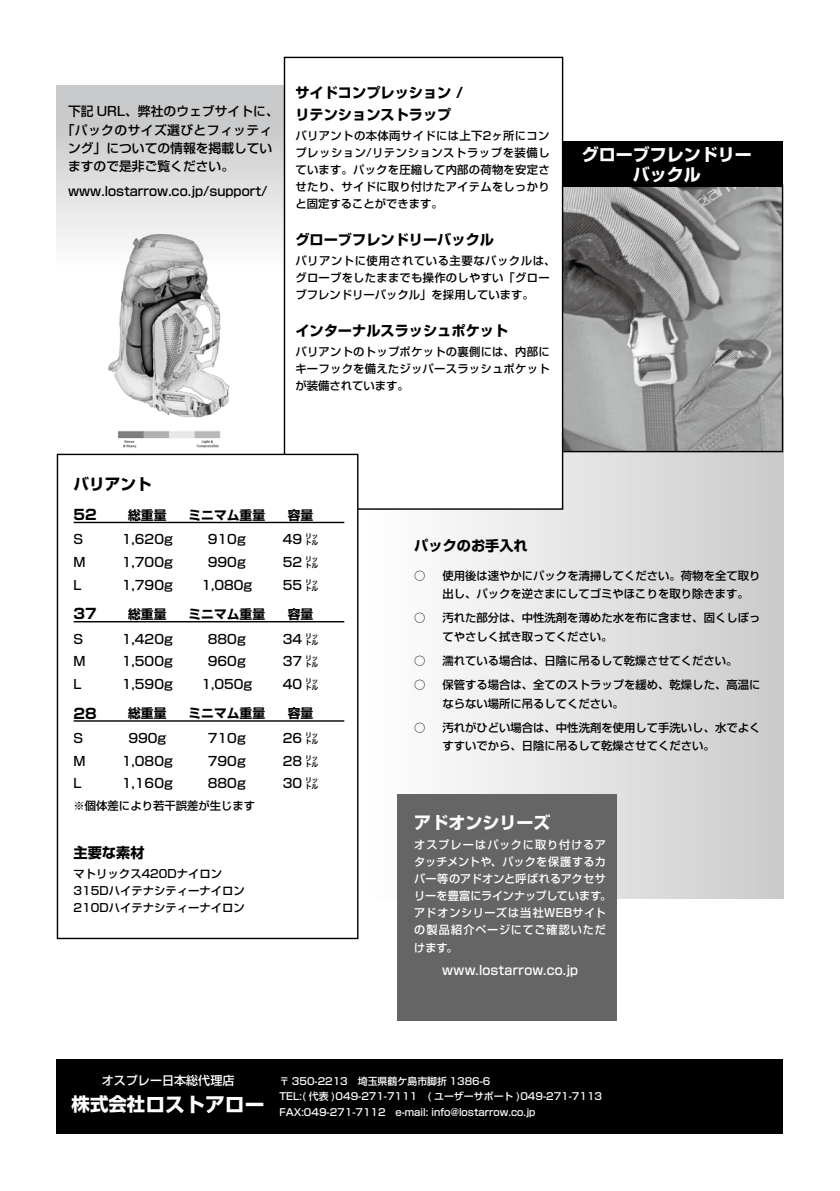
<style>
.page{position:relative;width:840px;height:1191px;background:#fff}
.page>*{position:absolute;margin:0;border:0;box-sizing:border-box;transform-origin:0 0}
.t1{font:700 19.8px "Shin Go Pro";color:#fff}
.t2{font:700 17px/19.8px "Shin Go Pro";color:#fff;text-align:center}
.t3{font:700 15.6px "Shin Go Pro";color:#000}
.t4{font:700 14.2px/22.6px "Shin Go Pro";color:#000}
.t5{font:500 12.8px "Shin Go Pro";color:#000}
.t6{font:700 12.8px "Shin Go Pro";color:#000}
.t7{font:500 12.8px "Shin Go Pro";letter-spacing:.02em;color:#fff}
.t8{font:500 12.8px "Shin Go Pro";letter-spacing:.035em;color:#000}
.t9{font:500 12px "Shin Go Pro";color:#fff}
.t10{font:500 11.4px/17px "Shin Go Pro";color:#000}
.t11{font:500 11.4px/17.2px "Shin Go Pro";letter-spacing:.035em;color:#fff}
.t12{font:500 11.4px/17px "Shin Go Pro";letter-spacing:.02em;color:#000}
.t13{font:700 11.4px "Shin Go Pro";color:#000}
.t14{font:500 10px/15.6px "Shin Go Pro";color:#fff}
.s1{font-size:18.4px}
</style>
<div class="page">
<div style="left:357px;top:397px;width:425px;height:502px;background:linear-gradient(to right,#fff,#c9caca)"></div>
<div style="left:57px;top:85px;width:226px;height:260px;background:linear-gradient(to bottom,#c4c5c6,#fff)"></div>
<img style="left:563px;top:187px;width:217px;height:263px">
<div style="left:550px;top:142px;width:232px;height:45px;background:#000"></div>
<div style="left:57px;top:1059px;width:725px;height:75px;background:#000"></div>
<div style="left:284px;top:57px;width:278px;height:452px;background:#fff"></div>
<div style="left:283px;top:57px;width:280px;height:453px;border:1px solid #000"></div>
<img style="left:98px;top:217px;width:142px;height:237px">
<div style="left:57px;top:454px;width:300px;height:484px;background:#fff"></div>
<div style="left:57px;top:454px;width:301px;height:485px;border:1px solid #000"></div>
<hr style="left:74px;top:522px;width:270px;height:1px;background:#000">
<hr style="left:74px;top:621px;width:270px;height:1px;background:#000">
<hr style="left:74px;top:720px;width:270px;height:1px;background:#000">
<div style="left:397px;top:794px;width:220px;height:226px;background:#666565"></div>
<p class="t5" style="left:68px;top:101px;width:212px">下記 URL、弊社のウェブサイトに、</p>
<p class="t8" style="left:62px;top:119px;width:212px">「パックのサイズ選びとフィッティ</p>
<p class="t5" style="left:68px;top:138px;width:206px">ング」についての情報を掲載してい</p>
<p class="t5" style="left:68px;top:156px;width:167px">ますので是非ご覧ください。</p>
<p class="t5" style="left:68px;top:180px;width:201px">www.lostarrow.co j p. /support/</p>
<p class="t4" style="left:295px;top:79px;width:169px">サイドコンプレッション /リテンションストラップ</p>
<p class="t10" style="left:295px;top:126px;width:256px;text-align:justify">バリアントの本体両サイドには上下2ヶ所にコンプレッション/リテンションストラップを装備しています。パックを圧縮して内部の荷物を安定させたり、サイドに取り付けたアイテムをしっかりと固定することができます。</p>
<p class="t4" style="left:295px;top:227px;width:200px">グローブフレンドリーバックル</p>
<p class="t12" style="left:295px;top:251px;width:261px">バリアントに使用されている主要なバックルは、グローブをしたままでも操作のしやすい「グローブフレンドリーバックル」を採用しています。</p>
<p class="t4" style="left:295px;top:317px;width:214px">インターナルスラッシュポケット</p>
<p class="t10" style="left:295px;top:342px;width:255px;text-align:justify">バリアントのトップポケットの裏側には、内部にキーフックを備えたジッパースラッシュポケットが装備されています。</p>
<h2 class="t2" style="left:581px;top:143px;width:172px">グローブフレンドリーバックル</h2>
<h3 class="t3" style="left:74px;top:472px;width:79px">バリアント</h3>
<p class="t4" style="left:74px;top:502px;width:25px">52</p>
<p class="t6" style="left:128px;top:504px;width:40px">総重量</p>
<p class="t6" style="left:188px;top:504px;width:78px">ミニマム重量</p>
<p class="t6" style="left:288px;top:504px;width:27px">容量</p>
<p class="t5" style="left:74px;top:529px;width:11px">S</p>
<p class="t5" style="left:122px;top:529px;width:52px">1,620g</p>
<p class="t5" style="left:208px;top:529px;width:39px">910g</p>
<p class="t5" style="left:283px;top:529px;width:37px">49 ㍑</p>
<p class="t5" style="left:74px;top:551px;width:14px">M</p>
<p class="t5" style="left:122px;top:551px;width:52px">1,700g</p>
<p class="t5" style="left:208px;top:551px;width:39px">990g</p>
<p class="t5" style="left:283px;top:551px;width:37px">52 ㍑</p>
<p class="t5" style="left:74px;top:574px;width:10px">L</p>
<p class="t5" style="left:122px;top:574px;width:52px">1,790g</p>
<p class="t5" style="left:201px;top:574px;width:52px">1,080g</p>
<p class="t5" style="left:283px;top:574px;width:37px">55 ㍑</p>
<p class="t4" style="left:74px;top:601px;width:25px">37</p>
<p class="t6" style="left:128px;top:604px;width:40px">総重量</p>
<p class="t6" style="left:188px;top:604px;width:78px">ミニマム重量</p>
<p class="t6" style="left:288px;top:604px;width:27px">容量</p>
<p class="t4" style="left:414px;top:533px;width:115px">パックのお手入れ</p>
<p class="t10" style="left:442px;top:566px;width:319px">使用後は速やかにパックを清掃してください。荷物を全て取り</p>
<p class="t13" style="left:414px;top:566px;width:13px">○</p>
<p class="t13" style="left:414px;top:609px;width:13px">○</p>
<p class="t10" style="left:442px;top:580px;width:319px;line-height:24px">出し、パックを逆さまにしてゴミやほこりを取り除きます。汚れた部分は、中性洗剤を薄めた水を布に含ませ、固くしぼっ</p>
<p class="t5" style="left:74px;top:628px;width:11px">S</p>
<p class="t5" style="left:74px;top:651px;width:14px">M</p>
<p class="t5" style="left:122px;top:628px;width:52px">1,420g</p>
<p class="t5" style="left:122px;top:651px;width:52px">1,500g</p>
<p class="t5" style="left:208px;top:628px;width:39px">880g</p>
<p class="t5" style="left:208px;top:651px;width:39px">960g</p>
<p class="t5" style="left:283px;top:628px;width:37px">34 ㍑</p>
<p class="t5" style="left:283px;top:651px;width:37px">37 ㍑</p>
<p class="t13" style="left:414px;top:651px;width:13px">○</p>
<p class="t10" style="left:442px;top:623px;width:296px;line-height:24px">てやさしく拭き取ってください。<br>濡れている場合は、日陰に吊るして乾燥させてください。</p>
<p class="t5" style="left:74px;top:673px;width:10px">L</p>
<p class="t5" style="left:122px;top:673px;width:52px">1,590g</p>
<p class="t5" style="left:201px;top:673px;width:52px">1,050g</p>
<p class="t5" style="left:283px;top:673px;width:37px">40 ㍑</p>
<p class="t13" style="left:414px;top:676px;width:13px">○</p>
<p class="t10" style="left:442px;top:675px;width:319px">保管する場合は、全てのストラップを緩め、乾燥した、高温に</p>
<p class="t4" style="left:74px;top:700px;width:25px">28</p>
<p class="t5" style="left:74px;top:727px;width:11px">S</p>
<p class="t6" style="left:128px;top:703px;width:40px">総重量</p>
<p class="t5" style="left:128px;top:727px;width:39px">990g</p>
<p class="t6" style="left:188px;top:703px;width:78px">ミニマム重量</p>
<p class="t5" style="left:208px;top:727px;width:39px">710g</p>
<p class="t6" style="left:288px;top:703px;width:27px">容量</p>
<p class="t5" style="left:283px;top:727px;width:37px">26 ㍑</p>
<p class="t13" style="left:414px;top:718px;width:13px">○</p>
<p class="t10" style="left:442px;top:690px;width:319px;line-height:24px">ならない場所に吊るしてください。<br>汚れがひどい場合は、中性洗剤を使用して手洗いし、水でよく</p>
<p class="t10" style="left:442px;top:736px;width:274px">すすいでから、日陰に吊るして乾燥させてください。</p>
<p class="t5" style="left:74px;top:750px;width:14px">M</p>
<p class="t5" style="left:122px;top:750px;width:52px">1,080g</p>
<p class="t5" style="left:208px;top:750px;width:39px">790g</p>
<p class="t5" style="left:283px;top:750px;width:37px">28 ㍑</p>
<p class="t5" style="left:122px;top:773px;width:52px">1,160g</p>
<p class="t5" style="left:208px;top:773px;width:39px">880g</p>
<p class="t5" style="left:74px;top:773px;width:10px">L</p>
<p class="t10" style="left:74px;top:795px;width:183px">※個体差により若干誤差が生じます</p>
<p class="t4" style="left:74px;top:839px;width:72px">主要な素材</p>
<p class="t10" style="left:74px;top:863px;width:173px">マトリックス420Dナイロン<br>315Dハイテナシティーナイロン<br>210Dハイテナシティーナイロン</p>
<p class="t5" style="left:283px;top:773px;width:37px">30 ㍑</p>
<h2 class="t2" style="left:414px;top:810px;width:138px">アドオンシリーズ</h2>
<p class="t11" style="left:414px;top:835px;width:198px">オスプレーはパックに取り付けるアタッチメントや、パックを保護するカバー等のアドオンと呼ばれるアクセサリーを豊富にラインナップしています。アドオンシリーズは当社WEBサイトの製品紹介ページにてご確認いただけます。</p>
<p class="t7" style="left:442px;top:959px;width:137px">www.lostarrow.co j p.</p>
<p class="t9" style="left:102px;top:1070px;width:134px">オスプレー日本総代理店</p>
<h1 class="t1" style="left:72px;top:1088px;width:194px"><span class="s1">株式会社</span>ロストアロー</h1>
<p class="t14" style="left:279px;top:1071px;width:324px">〒 350-2213　埼玉県鶴ケ島市脚折 1386-6<br>TEL (: 代表 )049-271-7111　( ユーザーサポート (049-271-7113<br>FAX:049-271-7112　e-mail: info@lostarrow.co j p.</p>
</div>
